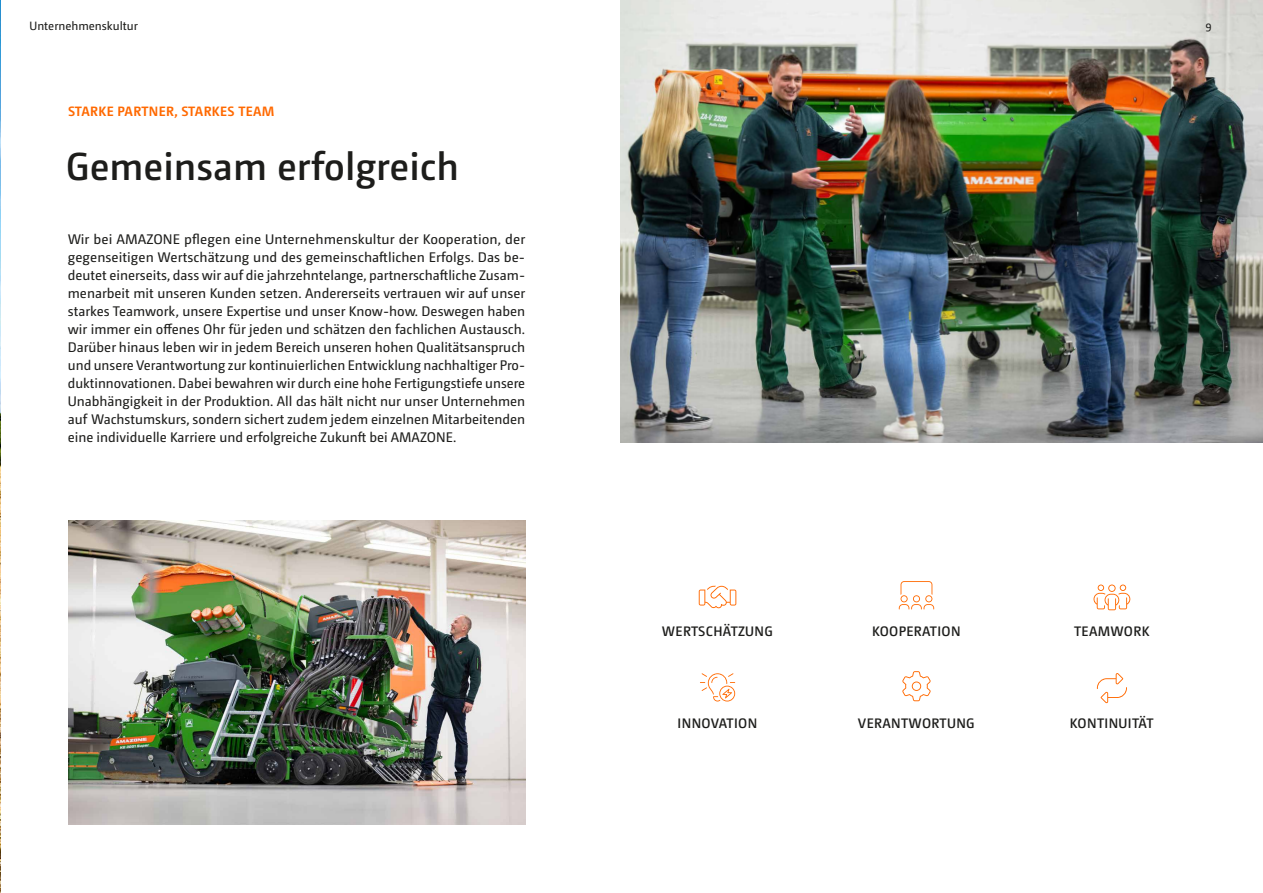
<style>
.page{position:relative;width:1263px;height:893px;background:#fff}
.page>*{position:absolute;margin:0;border:0;box-sizing:border-box;transform-origin:0 0}
.t1{font:600 39px "Camingo Dos Pro";color:#1d1d1b}
.t2{font:13.8px/18px "Camingo Dos Pro";color:#1d1d1b;text-align:justify}
.t3{font:600 13.65px "Camingo Dos Pro";letter-spacing:.025em;color:#1d1d1b}
.t4{font:700 13.5px "Camingo Dos Pro";letter-spacing:.025em;color:#ff6900}
.t5{font:12px "Camingo Dos Pro";color:#1d1d1b}
</style>
<div class="page">
<img style="left:0;top:0;width:1px;height:893px">
<img style="left:68px;top:520px;width:457px;height:305px">
<img style="left:621px;top:0;width:642px;height:442px">
<svg style="left:699px;top:586px;width:37px;height:23px"></svg>
<svg style="left:899px;top:581px;width:35px;height:28px"></svg>
<svg style="left:700px;top:673px;width:35px;height:28px"></svg>
<svg style="left:902px;top:671px;width:29px;height:30px"></svg>
<svg style="left:1097px;top:673px;width:30px;height:30px"></svg>
<svg style="left:1093px;top:584px;width:37px;height:26px"></svg>
<p class="t5" style="left:30px;top:19px;width:110px">Unternehmenskultur</p>
<p class="t5" style="left:1205px;top:19px;width:8px">9</p>
<p class="t4" style="left:68px;top:104px;width:208px">STARKE PARTNER, STARKES TEAM</p>
<h1 class="t1" style="left:66px;top:143px;width:395px">Gemeinsam erfolgreich</h1>
<p class="t2" style="left:68px;top:230px;width:459px">Wir bei AMAZONE pflegen eine Unternehmenskultur der Kooperation, der gegenseitigen Wertschätzung und des gemeinschaftlichen Erfolgs. Das be&shy;deutet einerseits, dass wir auf die jahrzehntelange, partnerschaftliche Zusam&shy;menarbeit mit unseren Kunden setzen. Andererseits vertrauen wir auf unser starkes Teamwork, unsere Expertise und unser Know-how. Deswegen haben wir immer ein offenes Ohr für jeden und schätzen den fachlichen Austausch.<br>Darüber hinaus leben wir in jedem Bereich unseren hohen Qualitätsanspruch und unsere Verantwortung zur kontinuierlichen Entwicklung nachhaltiger Pro&shy;duktinnovationen. Dabei bewahren wir durch eine hohe Fertigungstiefe unsere Unabhängigkeit in der Produktion. All das hält nicht nur unser Unternehmen auf Wachstumskurs, sondern sichert zudem jedem einzelnen Mitarbeitenden eine individuelle Karriere und erfolgreiche Zukunft bei AMAZONE.</p>
<p class="t3" style="left:662px;top:623px;width:112px">WERTSCHÄTZUNG</p>
<p class="t3" style="left:872px;top:623px;width:90px">KOOPERATION</p>
<p class="t3" style="left:1074px;top:623px;width:77px">TEAMWORK</p>
<p class="t3" style="left:677px;top:715px;width:81px">INNOVATION</p>
<p class="t3" style="left:858px;top:715px;width:118px">VERANTWORTUNG</p>
<p class="t3" style="left:1070px;top:715px;width:85px">KONTINUITÄT</p>
</div>
